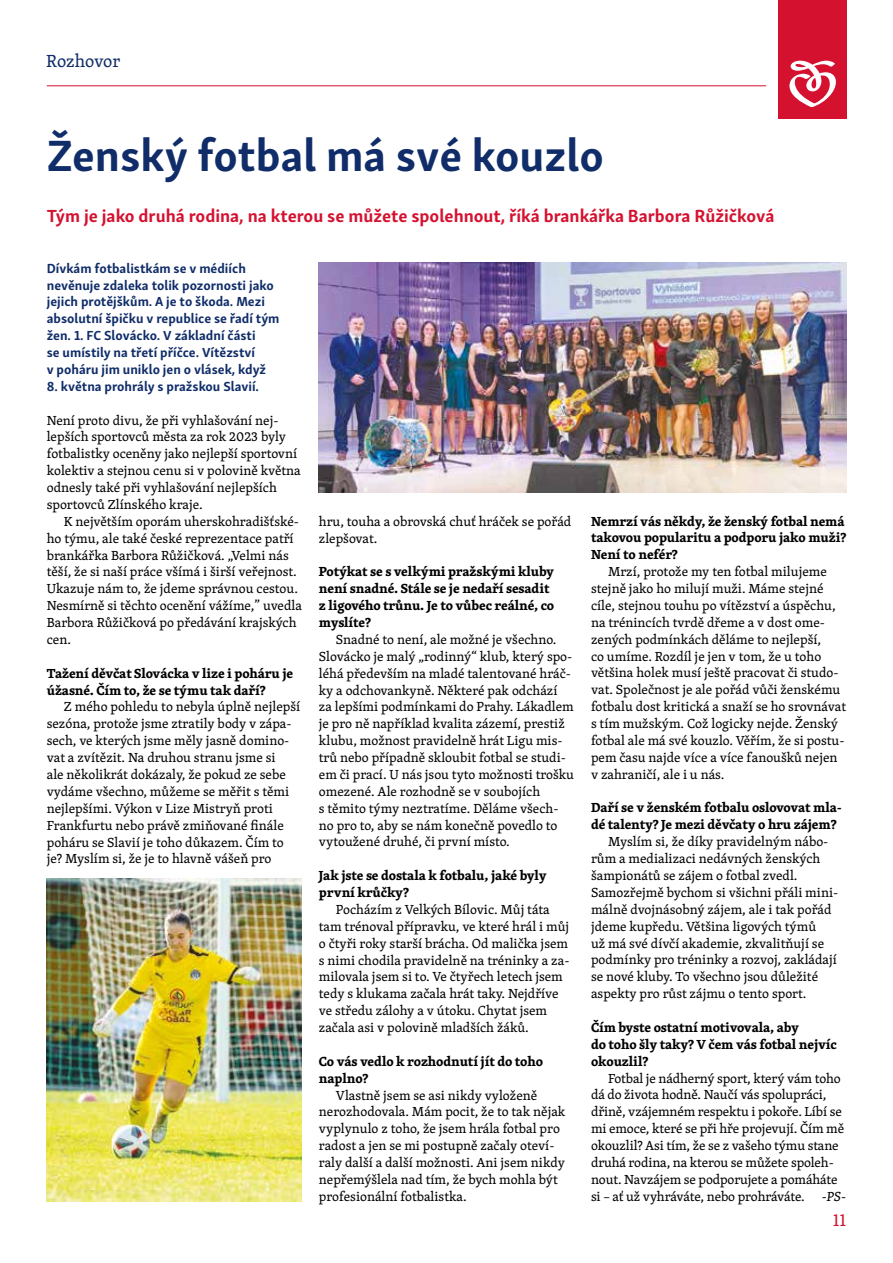
<style>
.page{position:relative;width:893px;height:1263px;background:#fff}
.page>*{position:absolute;margin:0;border:0;box-sizing:border-box;transform-origin:0 0}
.t1{font:700 45px "Skolar Sans Latn";color:#102d69}
.t2{font:700 18px "Skolar Sans Latn";color:#d51130}
.t3{font:18px "Skolar Latin";color:#102d69}
.t4{font:18px "Skolar Latin";color:#d51130}
.t5{font:13.5px/16.8px "Skolar Latin";color:#000}
.t6{font:700 13.5px/16.8px "Skolar Latin";letter-spacing:-.01em;color:#000}
.t7{font:700 13.5px/16.8px "Skolar Sans Latn";color:#102d69}
.s1{font-style:italic}
</style>
<div class="page">
<hr style="left:47px;top:86px;width:719px;height:1px;background:#d51130">
<div style="left:778px;top:0;width:68px;height:119px;background:#d51130"></div>
<svg style="left:789px;top:61px;width:47px;height:46px"></svg>
<img style="left:319px;top:262px;width:527px;height:230px">
<img style="left:47px;top:879px;width:255px;height:322px">
<h2 class="t3" style="left:46px;top:47px;width:75px">Rozhovor</h2>
<h1 class="t1" style="left:47px;top:119px;width:559px">Ženský fotbal má své kouzlo</h1>
<h2 class="t2" style="left:47px;top:201px;width:729px">Tým je jako druhá rodina, na kterou se můžete spolehnout, říká brankářka Barbora Růžičková</h2>
<p class="t7" style="left:47px;top:258px;width:234px">Dívkám fotbalistkám se v médiích nevěnuje zdaleka tolik pozornosti jako jejich protějškům. A je to škoda. Mezi absolutní špičku v republice se řadí tým žen. 1. FC Slovácko. V základní části<br>se umístily na třetí příčce. Vítězství<br>v poháru jim uniklo jen o vlásek, když</p>
<p class="t7" style="left:47px;top:376px;width:214px">8. května prohrály s pražskou Slavií.</p>
<p class="t5" style="left:47px;top:411px;width:256px">Není proto divu, že při vyhlašování nej&shy;lepších sportovců města za rok 2023 byly fotbalistky oceněny jako nejlepší sportovní kolektiv a stejnou cenu si v polovině května odnesly také při vyhlašování nejlepších sportovců Zlínského kraje.</p>
<p class="t5" style="left:47px;top:512px;width:257px;text-indent:17px">K největším oporám uherskohradišťské&shy;ho týmu, ale také české reprezentace patří brankářka Barbora Růžičková. „Velmi nás těší, že si naší práce všímá i širší veřejnost.<br>Ukazuje nám to, že jdeme správnou cestou.<br>Nesmírně si těchto ocenění vážíme,” uvedla Barbora Růžičková po předávání krajských cen.</p>
<p class="t6" style="left:47px;top:664px;width:248px">Tažení děvčat Slovácka v lize i poháru je úžasné. Čím to, že se týmu tak daří?</p>
<p class="t5" style="left:47px;top:698px;width:255px;text-indent:17px">Z mého pohledu to nebyla úplně nejlepší sezóna, protože jsme ztratily body v zápa&shy;sech, ve kterých jsme měly jasně domino&shy;vat a zvítězit. Na druhou stranu jsme si<br>ale několikrát dokázaly, že pokud ze sebe vydáme všechno, můžeme se měřit s těmi nejlepšími. Výkon v Lize Mistryň proti Frankfurtu nebo právě zmiňované finále poháru se Slavií je toho důkazem. Čím to je? Myslím si, že je to hlavně vášeň pro</p>
<p class="t5" style="left:319px;top:512px;width:254px">hru, touha a obrovská chuť hráček se pořád zlepšovat.</p>
<p class="t6" style="left:319px;top:563px;width:237px">Potýkat se s velkými pražskými kluby není snadné. Stále se je nedaří sesadit z ligového trůnu. Je to vůbec reálné, co myslíte?</p>
<p class="t5" style="left:319px;top:630px;width:257px;text-indent:17px">Snadné to není, ale možné je všechno.<br>Slovácko je malý „rodinný“ klub, který spo&shy;léhá především na mladé talentované hráč&shy;ky a odchovankyně. Některé pak odchází<br>za lepšími podmínkami do Prahy. Lákadlem je pro ně například kvalita zázemí, prestiž klubu, možnost pravidelně hrát Ligu mis&shy;trů nebo případně skloubit fotbal se studi&shy;em či prací. U nás jsou tyto možnosti trošku omezené. Ale rozhodně se v soubojích<br>s těmito týmy neztratíme. Děláme všech&shy;no pro to, aby se nám konečně povedlo to vytoužené druhé, či první místo.</p>
<p class="t6" style="left:319px;top:867px;width:229px">Jak jste se dostala k fotbalu, jaké byly první krůčky?</p>
<p class="t5" style="left:319px;top:901px;width:252px;text-indent:17px">Pocházím z Velkých Bílovic. Můj táta tam trénoval přípravku, ve které hrál i můj o čtyři roky starší brácha. Od malička jsem s nimi chodila pravidelně na tréninky a za&shy;milovala jsem si to. Ve čtyřech letech jsem tedy s klukama začala hrát taky. Nejdříve ve středu zálohy a v útoku. Chytat jsem začala asi v polovině mladších žáků.</p>
<p class="t6" style="left:319px;top:1052px;width:226px">Co vás vedlo k rozhodnutí jít do toho naplno?</p>
<p class="t5" style="left:319px;top:1086px;width:248px;text-indent:17px">Vlastně jsem se asi nikdy vyloženě nerozhodovala. Mám pocit, že to tak nějak vyplynulo z toho, že jsem hrála fotbal pro radost a jen se mi postupně začaly oteví&shy;raly další a další možnosti. Ani jsem nikdy nepřemýšlela nad tím, že bych mohla být profesionální fotbalistka.</p>
<p class="t6" style="left:591px;top:512px;width:257px;text-align:justify">Nemrzí vás někdy, že ženský fotbal nemá takovou popularitu a podporu jako muži?<br>Není to nefér?</p>
<p class="t5" style="left:591px;top:563px;width:257px;text-indent:17px">Mrzí, protože my ten fotbal milujeme stejně jako ho milují muži. Máme stejné cíle, stejnou touhu po vítězství a úspěchu, na trénincích tvrdě dřeme a v dost ome&shy;zených podmínkách děláme to nejlepší,<br>co umíme. Rozdíl je jen v tom, že u toho většina holek musí ještě pracovat či studo&shy;vat. Společnost je ale pořád vůči ženskému fotbalu dost kritická a snaží se ho srovnávat s tím mužským. Což logicky nejde. Ženský fotbal ale má své kouzlo. Věřím, že si postu&shy;pem času najde více a více fanoušků nejen v zahraničí, ale i u nás.</p>
<p class="t6" style="left:591px;top:799px;width:252px">Daří se v ženském fotbalu oslovovat mla&shy;dé talenty? Je mezi děvčaty o hru zájem?</p>
<p class="t5" style="left:591px;top:833px;width:249px;text-indent:17px">Myslím si, že díky pravidelným nábo&shy;rům a medializaci nedávných ženských šampionátů se zájem o fotbal zvedl.<br>Samozřejmě bychom si všichni přáli mini&shy;málně dvojnásobný zájem, ale i tak pořád jdeme kupředu. Většina ligových týmů<br>už má své dívčí akademie, zkvalitňují se podmínky pro tréninky a rozvoj, zakládají se nové kluby. To všechno jsou důležité aspekty pro růst zájmu o tento sport.</p>
<p class="t6" style="left:591px;top:1018px;width:247px">Čím byste ostatní motivovala, aby<br>do toho šly taky? V čem vás fotbal nejvíc okouzlil?</p>
<p class="t5" style="left:591px;top:1069px;width:257px;text-indent:17px">Fotbal je nádherný sport, který vám toho dá do života hodně. Naučí vás spolupráci, dřině, vzájemném respektu i pokoře. Líbí se mi emoce, které se při hře projevují. Čím mě okouzlil? Asi tím, že se z vašeho týmu stane druhá rodina, na kterou se můžete spoleh&shy;nout. Navzájem se podporujete a pomáháte si – ať už vyhráváte, nebo prohráváte. <span class="s1">-PS-</span></p>
<h2 class="t4" style="left:833px;top:1206px;width:15px">11</h2>
</div>
